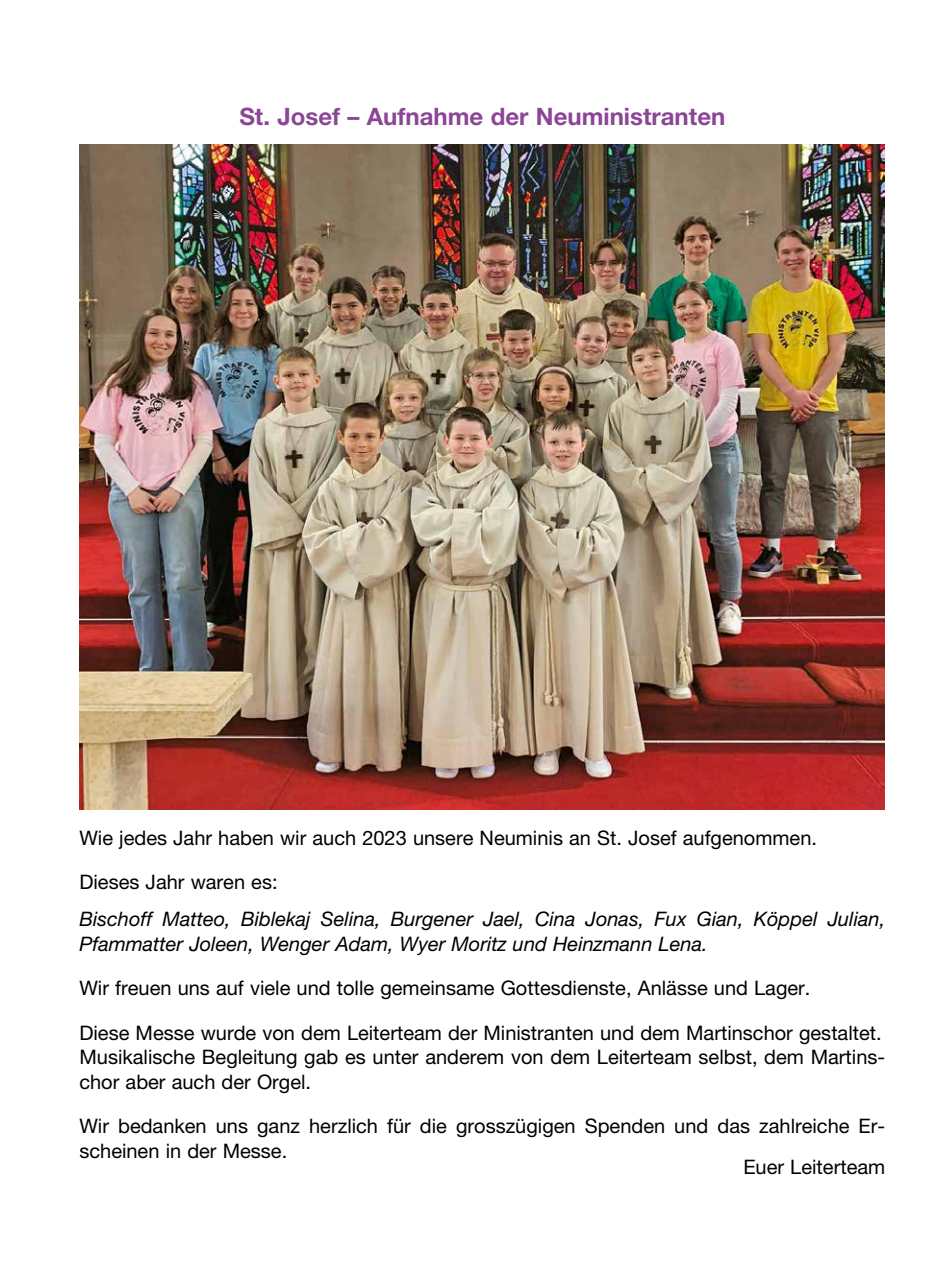
<style>
.page{position:relative;width:942px;height:1276px;background:#fff}
.page>*{position:absolute;margin:0;border:0;box-sizing:border-box;transform-origin:0 0}
.t1{font:700 24px "Helvetica Neue LT Pro";color:#8b4695}
.t2{font:20px/24.4px "Helvetica Neue LT Pro";color:#000;text-align:justify}
.t3{font:italic 20px/24.4px "Helvetica Neue LT Pro";color:#000}
</style>
<div class="page">
<img style="left:79px;top:145px;width:805px;height:664px">
<p class="t1" style="left:239px;top:101px;width:487px">St. Josef – Aufnahme der Neuministranten</p>
<p class="t2" style="left:79px;top:825px;width:738px">Wie jedes Jahr haben wir auch 2023 unsere Neuminis an St. Josef aufgenommen.</p>
<p class="t2" style="left:79px;top:870px;width:199px">Dieses Jahr waren es:</p>
<p class="t3" style="left:79px;top:906px;width:807px">Bischoff Matteo, Biblekaj Selina, Burgener Jael, Cina Jonas, Fux Gian, Köppel Julian,<br>Pfammatter Joleen, Wenger Adam, Wyer Moritz und Heinzmann Lena.</p>
<p class="t2" style="left:79px;top:975px;width:732px">Wir freuen uns auf viele und tolle gemeinsame Gottesdienste, Anlässe und Lager.</p>
<p class="t2" style="left:79px;top:1020px;width:805px">Diese Messe wurde von dem Leiterteam der Ministranten und dem Martinschor gestaltet.<br>Musikalische Begleitung gab es unter anderem von dem Leiterteam selbst, dem Martins&shy;chor aber auch der Orgel.</p>
<p class="t2" style="left:79px;top:1113px;width:802px">Wir bedanken uns ganz herzlich für die grosszügigen Spenden und das zahlreiche Er-- scheinen in der Messe.</p>
<p class="t2" style="left:743px;top:1154px;width:143px">Euer Leiterteam</p>
</div>
